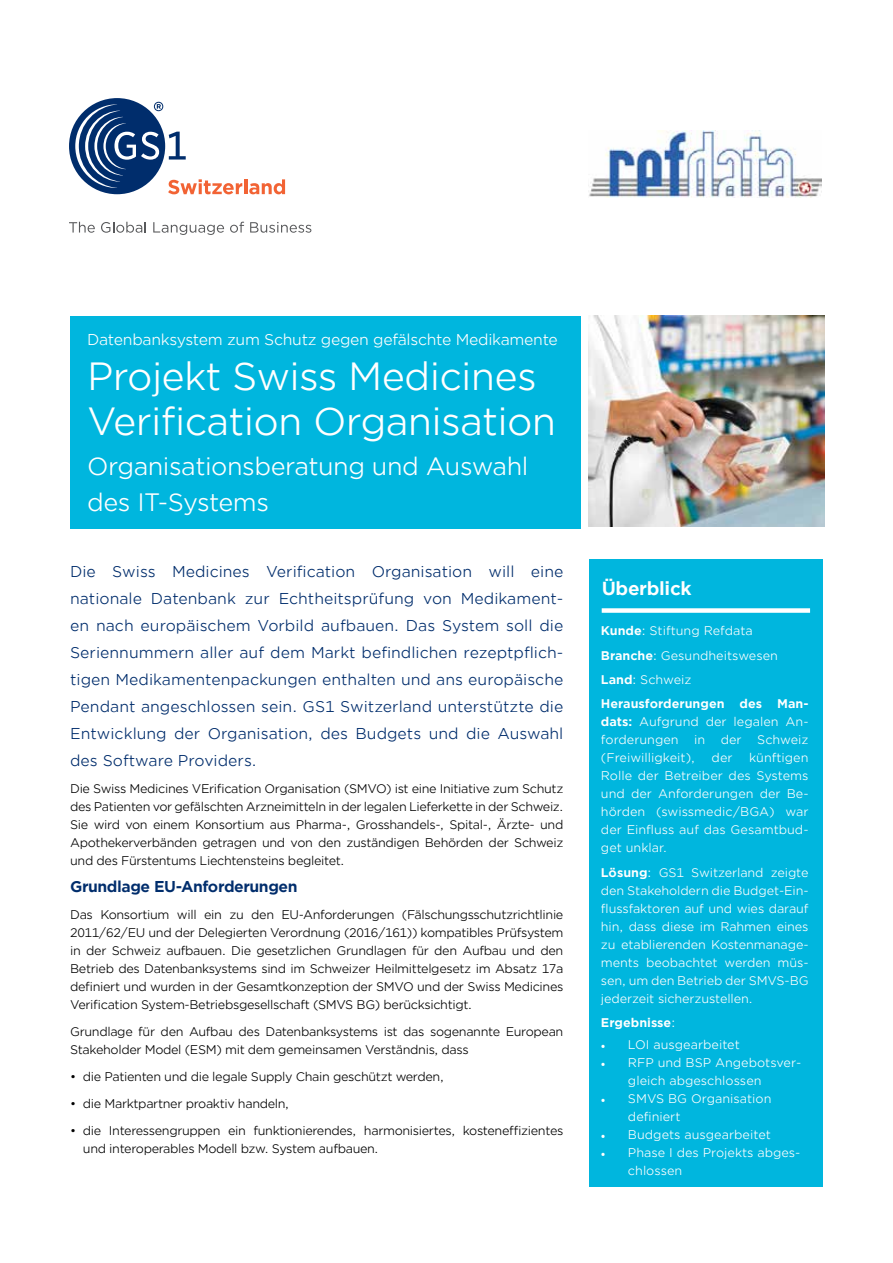
<style>
.page{position:relative;width:893px;height:1263px;background:#fff}
.page>*{position:absolute;margin:0;border:0;box-sizing:border-box;transform-origin:0 0}
.t1{font:37.5px/45px "Gotham Office";letter-spacing:-.02em;color:#fff}
.t2{font:24px/36px "Gotham Office";letter-spacing:-.02em;color:#fff}
.t3{font:700 18px "Gotham Office";letter-spacing:-.02em;color:#fff}
.t4{font:15px/27px "Gotham Office";color:#002d6c;text-align:justify}
.t5{font:15px "Gotham Office";letter-spacing:-.02em;color:#fff}
.t6{font:700 15px "Gotham Office";letter-spacing:-.03em;color:#002d6c}
.t7{font:12px/18px "Gotham Office";letter-spacing:-.03em;color:#000;text-align:justify}
.t8{font:12px/18px "Gotham Office";color:#fff}
.t9{font:700 12px "Gotham Office";color:#fff}
.s1{font-weight:700}
.s2{font-weight:400}
.s3{font-family:"Minion Pro"}
</style>
<div class="page">
<div style="left:69px;top:98px;width:96px;height:96px;background:#002d6c;border-radius:50%"></div>
<svg style="left:75px;top:102px;width:167px;height:92px"></svg>
<hr style="left:244px;top:179px;width:3px;height:15px;background:#f26334">
<svg style="left:249px;top:179px;width:36px;height:15px"></svg>
<svg style="left:69px;top:222px;width:26px;height:11px"></svg>
<svg style="left:101px;top:222px;width:45px;height:11px"></svg>
<svg style="left:153px;top:222px;width:71px;height:13px"></svg>
<svg style="left:230px;top:222px;width:14px;height:11px"></svg>
<svg style="left:250px;top:222px;width:61px;height:11px"></svg>
<div style="left:70px;top:316px;width:510px;height:212px;background:#00b6de"></div>
<div style="left:589px;top:559px;width:234px;height:628px;background:#00b6de"></div>
<div style="left:602px;top:608px;width:208px;height:5px;background:#fff"></div>
<img style="left:589px;top:131px;width:232px;height:66px">
<img style="left:589px;top:316px;width:235px;height:210px">
<p class="t5" style="left:87px;top:329px;width:472px">Datenbanksystem zum Schutz gegen gefälschte Medikamente</p>
<h1 class="t1" style="left:87px;top:352px;width:470px">Projekt Swiss Medicines<br>Verification Organisation</h1>
<h2 class="t2" style="left:87px;top:448px;width:443px">Organisationsberatung und Auswahl des IT-Systems</h2>
<p class="t4" style="left:70px;top:557px;width:495px">Die Swiss Medicines Verification Organisation will eine nationale Datenbank zur Echtheitsprüfung von Medikament&shy;en nach europäischem Vorbild aufbauen. Das System soll die Seriennummern aller auf dem Markt befindlichen rezeptpflich&shy;tigen Medikamentenpackungen enthalten und ans europäische Pendant angeschlossen sein. GS1 Switzerland unterstützte die Entwicklung der Organisation, des Budgets und die Auswahl des Software Providers.</p>
<p class="t7" style="left:70px;top:779px;width:495px">Die Swiss Medicines VErification Organisation (SMVO) ist eine Initiative zum Schutz des Patienten vor gefälschten Arzneimitteln in der legalen Lieferkette in der Schweiz.<br>Sie wird von einem Konsortium aus Pharma-, Grosshandels-, Spital-, Ärzte- und Apothekerverbänden getragen und von den zuständigen Behörden der Schweiz und des Fürstentums Liechtensteins begleitet.</p>
<p class="t6" style="left:70px;top:876px;width:229px">Grundlage EU-Anforderungen</p>
<p class="t7" style="left:70px;top:905px;width:495px">Das Konsortium will ein zu den EU-Anforderungen (Fälschungsschutzrichtlinie 2011/62/EU und der Delegierten Verordnung (2016/161)) kompatibles Prüfsystem in der Schweiz aufbauen. Die gesetzlichen Grundlagen für den Aufbau und den Betrieb des Datenbanksystems sind im Schweizer Heilmittelgesetz im Absatz 17a definiert und wurden in der Gesamtkonzeption der SMVO und der Swiss Medicines Verification System-Betriebsgesellschaft (SMVS BG) berücksichtigt.</p>
<p class="t7" style="left:70px;top:1022px;width:495px">Grundlage für den Aufbau des Datenbanksystems ist das sogenannte European<br>Stakeholder Model (ESM) mit dem gemeinsamen Verständnis, dass</p>
<p class="t7" style="left:70px;top:1067px;width:375px">• die Patienten und die legale Supply Chain geschützt werden,</p>
<p class="t7" style="left:70px;top:1094px;width:220px">• die Marktpartner proaktiv handeln,</p>
<p class="t7" style="left:83px;top:1121px;width:482px;text-indent:-13px">• die Interessengruppen ein funktionierendes, harmonisiertes, kosteneffizientes und interoperables Modell bzw. System aufbauen.</p>
<h3 class="t3" style="left:602px;top:576px;width:92px">Überblick</h3>
<p class="t8" style="left:601px;top:618px;width:209px;line-height:24.5px"><span class="s1">Kunde</span>: Stiftung Refdata<br><span class="s1">Branche</span>: Gesundheitswesen<br><span class="s1">Land</span>: Schweiz<br><span class="s1">Herausforderungen des Man-</span></p>
<p class="t8" style="left:601px;top:712px;width:209px"><span class="s1">dats:</span> Aufgrund der legalen An&shy;forderungen</p>
<p class="t8" style="left:694px;top:730px;width:13px">in</p>
<p class="t8" style="left:721px;top:730px;width:22px">der</p>
<p class="t8" style="left:757px;top:730px;width:53px">Schweiz</p>
<p class="t8" style="left:601px;top:748px;width:209px;text-align:justify;text-indent:148px">künftigen Rolle der Betreiber des Systems und der Anforderungen der Be&shy;hörden (swissmedic/BGA) war der Einfluss auf das Gesamtbud&shy;get unklar.</p>
<p class="t8" style="left:601px;top:863px;width:209px;text-align:justify"><span class="s1">Lösung</span>: GS1 Switzerland zeigte den Stakeholdern die Budget-Ein&shy;flussfaktoren auf und wies darauf hin, dass diese im Rahmen eines zu etablierenden Kostenmanage&shy;ments beobachtet werden müs&shy;sen, um den Betrieb der SMVS-BG jederzeit sicherzustellen.</p>
<p class="t9" style="left:601px;top:1014px;width:76px">Ergebnisse<span class="s2">:</span></p>
<p class="t8" style="left:601px;top:748px;width:96px">(Freiwilligkeit),</p>
<p class="t8" style="left:712px;top:748px;width:23px">der</p>
<p class="t8" style="left:601px;top:1035px;width:140px"><span class="s3">•</span> LOI ausgearbeitet</p>
<p class="t8" style="left:628px;top:1053px;width:175px;text-indent:-27px"><span class="s3">•</span> RFP und BSP Angebotsver&shy;gleich abgeschlossen</p>
<p class="t8" style="left:628px;top:1089px;width:145px;text-indent:-27px"><span class="s3">•</span> SMVS BG Organisation definiert</p>
<p class="t8" style="left:601px;top:1125px;width:171px"><span class="s3">•</span> Budgets ausgearbeitet</p>
<p class="t8" style="left:628px;top:1143px;width:174px;text-indent:-27px"><span class="s3">•</span> Phase I des Projekts abges&shy;chlossen</p>
</div>
